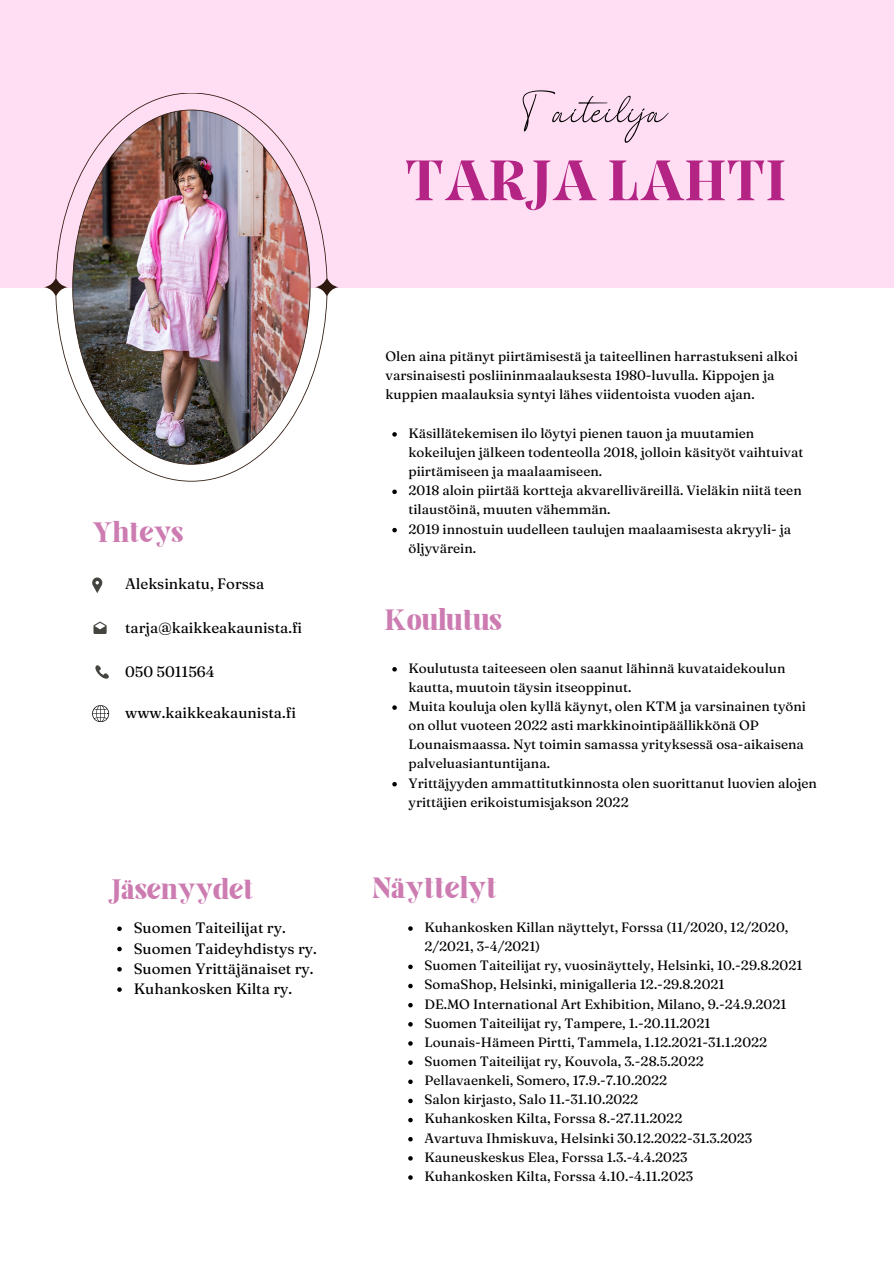
<style>
.page{position:relative;width:894px;height:1264px;background:#fff}
.page>*{position:absolute;margin:0;border:0;box-sizing:border-box;transform-origin:0 0}
.t1{font:85.5px "The Bigmaker";color:#000}
.t2{font:54.6px "Elika Gorica";color:#b42484}
.t3{font:28.2px "Elika Gorica";color:#cd7cb2}
.t4{font:27px "Elika Gorica";color:#cd7cb2}
.t5{font:15px "Fraunces 9 pt";color:#000}
.t6{font:13.5px/19.2px "Fraunces 9 pt";color:#000}
</style>
<div class="page">
<svg style="left:92px;top:577px;width:10px;height:16px"></svg>
<svg style="left:93px;top:621px;width:14px;height:13px"></svg>
<svg style="left:95px;top:665px;width:14px;height:14px"></svg>
<div style="left:0;top:0;width:893px;height:287px;background:#ffdef4"></div>
<img style="left:44px;top:93px;width:295px;height:388px">
<svg style="left:92px;top:705px;width:17px;height:17px"></svg>
<svg style="left:392px;top:667px;width:5px;height:4px"></svg>
<svg style="left:392px;top:705px;width:5px;height:5px"></svg>
<svg style="left:392px;top:782px;width:5px;height:4px"></svg>
<svg style="left:117px;top:926px;width:5px;height:5px"></svg>
<svg style="left:117px;top:946px;width:5px;height:5px"></svg>
<svg style="left:117px;top:967px;width:5px;height:4px"></svg>
<svg style="left:117px;top:987px;width:5px;height:4px"></svg>
<svg style="left:392px;top:432px;width:5px;height:4px"></svg>
<svg style="left:392px;top:489px;width:5px;height:5px"></svg>
<svg style="left:392px;top:528px;width:5px;height:4px"></svg>
<svg style="left:408px;top:926px;width:4px;height:4px"></svg>
<svg style="left:408px;top:964px;width:4px;height:5px"></svg>
<svg style="left:408px;top:983px;width:4px;height:5px"></svg>
<svg style="left:408px;top:1002px;width:4px;height:5px"></svg>
<svg style="left:408px;top:1022px;width:4px;height:4px"></svg>
<svg style="left:408px;top:1041px;width:4px;height:4px"></svg>
<svg style="left:408px;top:1060px;width:4px;height:4px"></svg>
<svg style="left:408px;top:1079px;width:4px;height:5px"></svg>
<svg style="left:408px;top:1098px;width:4px;height:5px"></svg>
<svg style="left:408px;top:1117px;width:4px;height:5px"></svg>
<svg style="left:408px;top:1137px;width:4px;height:4px"></svg>
<svg style="left:408px;top:1156px;width:4px;height:4px"></svg>
<svg style="left:408px;top:1175px;width:4px;height:4px"></svg>
<p class="t4" style="left:92px;top:521px;width:93px">Yhteys</p>
<p class="t5" style="left:125px;top:574px;width:140px">Aleksinkatu, Forssa</p>
<p class="t5" style="left:125px;top:618px;width:178px">tarja@kaikkeakaunista.fi</p>
<p class="t5" style="left:125px;top:662px;width:91px">050 5011564</p>
<p class="t5" style="left:125px;top:703px;width:172px">www.kaikkeakaunista.fi</p>
<p class="t4" style="left:109px;top:879px;width:145px">Jäsenyydet</p>
<p class="t5" style="left:134px;top:918px;width:153px">Suomen Taiteilijat ry.</p>
<p class="t5" style="left:134px;top:938px;width:184px">Suomen Taideyhdistys ry.</p>
<p class="t5" style="left:134px;top:959px;width:181px">Suomen Yrittäjänaiset ry.</p>
<p class="t5" style="left:134px;top:979px;width:160px">Kuhankosken Kilta ry.</p>
<p class="t1" style="left:522px;top:71px;width:147px">Taiteilija</p>
<p class="t2" style="left:404px;top:159px;width:383px">TARJA LAHTI</p>
<p class="t6" style="left:385px;top:346px;width:414px">Olen aina pitänyt piirtämisestä ja taiteellinen harrastukseni alkoi varsinaisesti posliininmaalauksesta 1980-luvulla. Kippojen ja kuppien maalauksia syntyi lähes viidentoista vuoden ajan.</p>
<p class="t6" style="left:408px;top:423px;width:396px">Käsillätekemisen ilo löytyi pienen tauon ja muutamien kokeilujen jälkeen todenteolla 2018, jolloin käsityöt vaihtuivat piirtämiseen ja maalaamiseen.</p>
<p class="t6" style="left:408px;top:480px;width:394px">2018 aloin piirtää kortteja akvarelliväreillä. Vieläkin niitä teen tilaustöinä, muuten vähemmän.</p>
<p class="t6" style="left:408px;top:519px;width:384px">2019 innostuin uudelleen taulujen maalaamisesta akryyli- ja öljyvärein.</p>
<p class="t3" style="left:385px;top:609px;width:118px">Koulutus</p>
<p class="t6" style="left:408px;top:658px;width:378px">Koulutusta taiteeseen olen saanut lähinnä kuvataidekoulun kautta, muutoin täysin itseoppinut.</p>
<p class="t6" style="left:408px;top:696px;width:399px">Muita kouluja olen kyllä käynyt, olen KTM ja varsinainen työni on ollut vuoteen 2022 asti markkinointipäällikkönä OP Lounaismaassa. Nyt toimin samassa yrityksessä osa-aikaisena palveluasiantuntijana.</p>
<p class="t6" style="left:408px;top:773px;width:410px">Yrittäjyyden ammattitutkinnosta olen suorittanut luovien alojen yrittäjien erikoistumisjakson 2022</p>
<p class="t3" style="left:372px;top:877px;width:126px">Näyttelyt</p>
<p class="t6" style="left:424px;top:917px;width:365px">Kuhankosken Killan näyttelyt, Forssa (11/2020, 12/2020,<br>2/2021, 3-4/2021)</p>
<p class="t6" style="left:424px;top:955px;width:379px">Suomen Taiteilijat ry, vuosinäyttely, Helsinki, 10.-29.8.2021</p>
<p class="t6" style="left:424px;top:974px;width:301px">SomaShop, Helsinki, minigalleria 12.-29.8.2021</p>
<p class="t6" style="left:424px;top:994px;width:363px">DE.MO International Art Exhibition, Milano, 9.-24.9.2021</p>
<p class="t6" style="left:424px;top:1013px;width:287px">Suomen Taiteilijat ry, Tampere, 1.-20.11.2021</p>
<p class="t6" style="left:424px;top:1032px;width:344px">Lounais-Hämeen Pirtti, Tammela, 1.12.2021-31.1.2022</p>
<p class="t6" style="left:424px;top:1051px;width:281px">Suomen Taiteilijat ry, Kouvola, 3.-28.5.2022</p>
<p class="t6" style="left:424px;top:1070px;width:244px">Pellavaenkeli, Somero, 17.9.-7.10.2022</p>
<p class="t6" style="left:424px;top:1089px;width:215px">Salon kirjasto, Salo 11.-31.10.2022</p>
<p class="t6" style="left:424px;top:1108px;width:259px">Kuhankosken Kilta, Forssa 8.-27.11.2022</p>
<p class="t6" style="left:424px;top:1128px;width:329px">Avartuva Ihmiskuva, Helsinki 30.12.2022-31.3.2023</p>
<p class="t6" style="left:424px;top:1147px;width:264px">Kauneuskeskus Elea, Forssa 1.3.-4.4.2023</p>
<p class="t6" style="left:424px;top:1166px;width:270px">Kuhankosken Kilta, Forssa 4.10.-4.11.2023</p>
</div>
